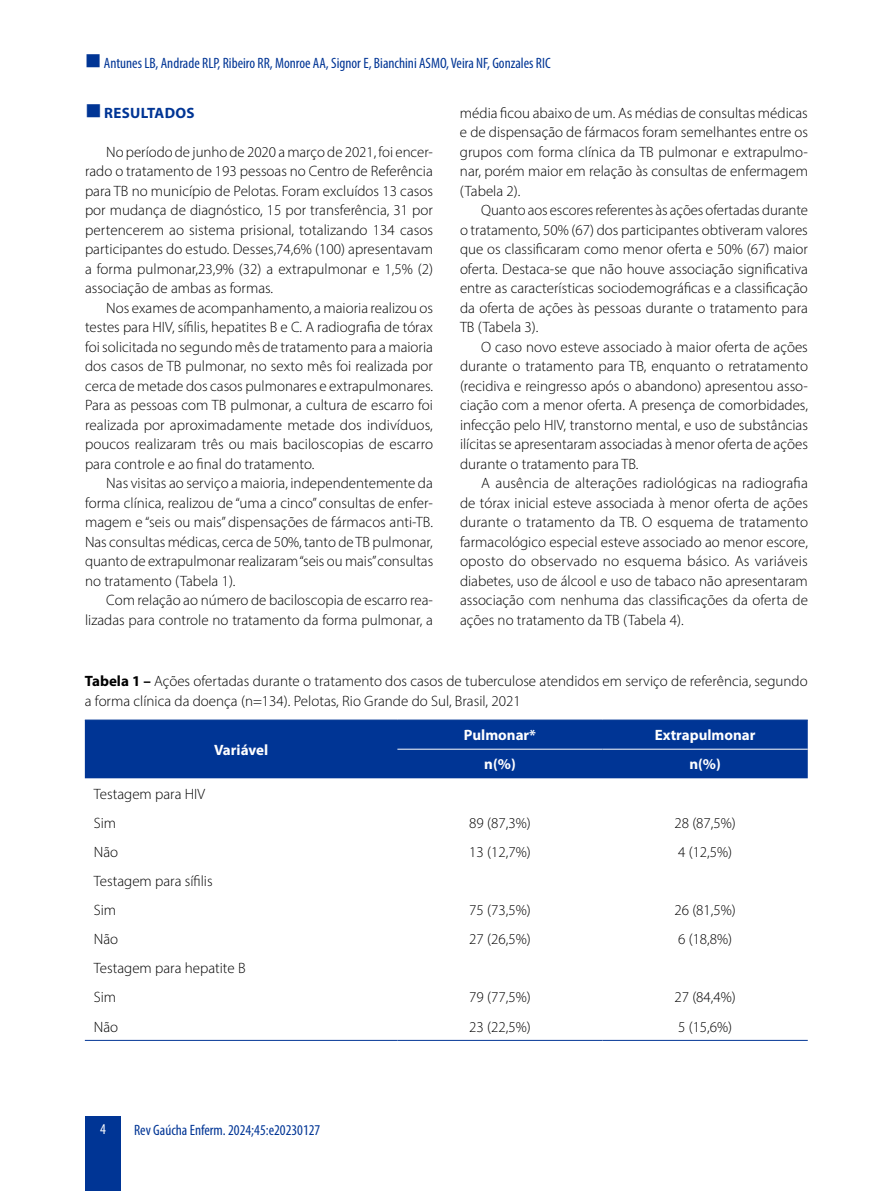
<style>
.page{position:relative;width:893px;height:1191px;background:#fff}
.page>*{position:absolute;margin:0;border:0;box-sizing:border-box;transform-origin:0 0}
.t1{font:300 15px/19.5px "Myriad Pro";color:#000;text-align:justify}
.t2{font:condensed 15px "Myriad Pro";color:#003595}
.t3{font:700 15px "Myriad Pro";color:#fff}
.t4{font:700 15px "Myriad Pro";letter-spacing:.02em;color:#003595}
.t5{font:condensed 15px "Myriad Pro";color:#fff}
.s1{font-weight:700}
</style>
<div class="page">
<div style="left:85px;top:1116px;width:36px;height:75px;background:#003595"></div>
<div style="left:85px;top:720px;width:723px;height:58px;background:#003595"></div>
<hr style="left:85px;top:719px;width:312px;height:1px;background:#003595">
<hr style="left:397px;top:719px;width:206px;height:1px;background:#003595">
<hr style="left:603px;top:719px;width:205px;height:1px;background:#003595">
<hr style="left:397px;top:749px;width:206px;height:1px;background:#fff">
<hr style="left:603px;top:749px;width:205px;height:1px;background:#fff">
<hr style="left:85px;top:1040px;width:312px;height:1px;background:#003595">
<hr style="left:397px;top:1040px;width:206px;height:1px;background:#003595">
<hr style="left:603px;top:1040px;width:205px;height:1px;background:#003595">
<p class="t2" style="left:104px;top:54px;width:448px">Antunes LB, Andrade RLP, Ribeiro RR, Monroe AA, Signor E, Bianchini ASMO, Veira NF, Gonzales RIC</p>
<p class="t4" style="left:104px;top:103px;width:92px">RESULTADOS</p>
<p class="t1" style="left:85px;top:142px;width:350px;text-indent:21px">No período de junho de 2020 a março de 2021, foi encer&shy;rado o tratamento de 193 pessoas no Centro de Referência para TB no município de Pelotas. Foram excluídos 13 casos por mudança de diagnóstico, 15 por transferência, 31 por pertencerem ao sistema prisional, totalizando 134 casos participantes do estudo. Desses,74,6% (100) apresentavam a forma pulmonar,23,9% (32) a extrapulmonar e 1,5% (2) associação de ambas as formas.</p>
<p class="t1" style="left:85px;top:298px;width:350px;text-indent:21px">Nos exames de acompanhamento, a maioria realizou os testes para HIV, sífilis, hepatites B e C. A radiografia de tórax foi solicitada no segundo mês de tratamento para a maioria dos casos de TB pulmonar, no sexto mês foi realizada por cerca de metade dos casos pulmonares e extrapulmonares.<br>Para as pessoas com TB pulmonar, a cultura de escarro foi realizada por aproximadamente metade dos indivíduos, poucos realizaram três ou mais baciloscopias de escarro para controle e ao final do tratamento.</p>
<p class="t1" style="left:85px;top:473px;width:350px;text-indent:21px">Nas visitas ao serviço a maioria, independentemente da forma clínica, realizou de “uma a cinco” consultas de enfer&shy;magem e “seis ou mais” dispensações de fármacos anti-TB.<br>Nas consultas médicas, cerca de 50%, tanto de TB pulmonar, quanto de extrapulmonar realizaram “seis ou mais” consultas no tratamento (Tabela 1).</p>
<p class="t1" style="left:85px;top:590px;width:349px;text-align:right">Com relação ao número de baciloscopia de escarro rea&shy;lizadas para controle no tratamento da forma pulmonar, a</p>
<p class="t1" style="left:460px;top:103px;width:349px">média ficou abaixo de um. As médias de consultas médicas e de dispensação de fármacos foram semelhantes entre os grupos com forma clínica da TB pulmonar e extrapulmo&shy;nar, porém maior em relação às consultas de enfermagem (Tabela 2).</p>
<p class="t1" style="left:460px;top:200px;width:350px;text-indent:21px">Quanto aos escores referentes às ações ofertadas durante o tratamento, 50% (67) dos participantes obtiveram valores que os classificaram como menor oferta e 50% (67) maior oferta. Destaca-se que não houve associação significativa entre as características sociodemográficas e a classificação da oferta de ações às pessoas durante o tratamento para TB (Tabela 3).</p>
<p class="t1" style="left:460px;top:337px;width:350px;text-indent:21px">O caso novo esteve associado à maior oferta de ações durante o tratamento para TB, enquanto o retratamento (recidiva e reingresso após o abandono) apresentou asso&shy;ciação com a menor oferta. A presença de comorbidades, infecção pelo HIV, transtorno mental, e uso de substâncias ilícitas se apresentaram associadas à menor oferta de ações durante o tratamento para TB.</p>
<p class="t1" style="left:460px;top:473px;width:350px;text-indent:21px">A ausência de alterações radiológicas na radiografia de tórax inicial esteve associada à menor oferta de ações durante o tratamento da TB. O esquema de tratamento farmacológico especial esteve associado ao menor escore, oposto do observado no esquema básico. As variáveis diabetes, uso de álcool e uso de tabaco não apresentaram associação com nenhuma das classificações da oferta de ações no tratamento da TB (Tabela 4).</p>
<p class="t1" style="left:85px;top:671px;width:724px"><span class="s1">Tabela 1 –</span> Ações ofertadas durante o tratamento dos casos de tuberculose atendidos em serviço de referência, segundo a forma clínica da doença (n=134). Pelotas, Rio Grande do Sul, Brasil, 2021</p>
<p class="t3" style="left:214px;top:740px;width:56px">Variável</p>
<p class="t3" style="left:464px;top:725px;width:74px">Pulmonar*</p>
<p class="t3" style="left:655px;top:725px;width:102px">Extrapulmonar</p>
<p class="t3" style="left:484px;top:754px;width:33px">n(%)</p>
<p class="t3" style="left:689px;top:754px;width:33px">n(%)</p>
<p class="t1" style="left:94px;top:779px;width:113px;line-height:29.1px">Testagem para HIV<br>Sim</p>
<p class="t1" style="left:469px;top:812px;width:63px">89 (87,3%)</p>
<p class="t1" style="left:674px;top:812px;width:63px">28 (87,5%)</p>
<p class="t1" style="left:94px;top:842px;width:26px">Não</p>
<p class="t1" style="left:469px;top:842px;width:63px">13 (12,7%)</p>
<p class="t1" style="left:678px;top:842px;width:56px">4 (12,5%)</p>
<p class="t1" style="left:94px;top:866px;width:120px;line-height:29.1px">Testagem para sífilis<br>Sim</p>
<p class="t1" style="left:469px;top:900px;width:63px">75 (73,5%)</p>
<p class="t1" style="left:674px;top:900px;width:63px">26 (81,5%)</p>
<p class="t1" style="left:94px;top:929px;width:26px">Não</p>
<p class="t1" style="left:469px;top:929px;width:63px">27 (26,5%)</p>
<p class="t1" style="left:678px;top:929px;width:56px">6 (18,8%)</p>
<p class="t1" style="left:94px;top:953px;width:153px;line-height:29.1px">Testagem para hepatite B<br>Sim</p>
<p class="t1" style="left:469px;top:987px;width:63px">79 (77,5%)</p>
<p class="t1" style="left:674px;top:987px;width:63px">27 (84,4%)</p>
<p class="t1" style="left:94px;top:1016px;width:26px">Não</p>
<p class="t1" style="left:469px;top:1016px;width:63px">23 (22,5%)</p>
<p class="t1" style="left:678px;top:1016px;width:56px">5 (15,6%)</p>
<p class="t5" style="left:100px;top:1120px;width:7px">4</p>
<p class="t2" style="left:134px;top:1121px;width:188px">Rev Gaúcha Enferm. 2024;45:e20230127</p>
</div>
